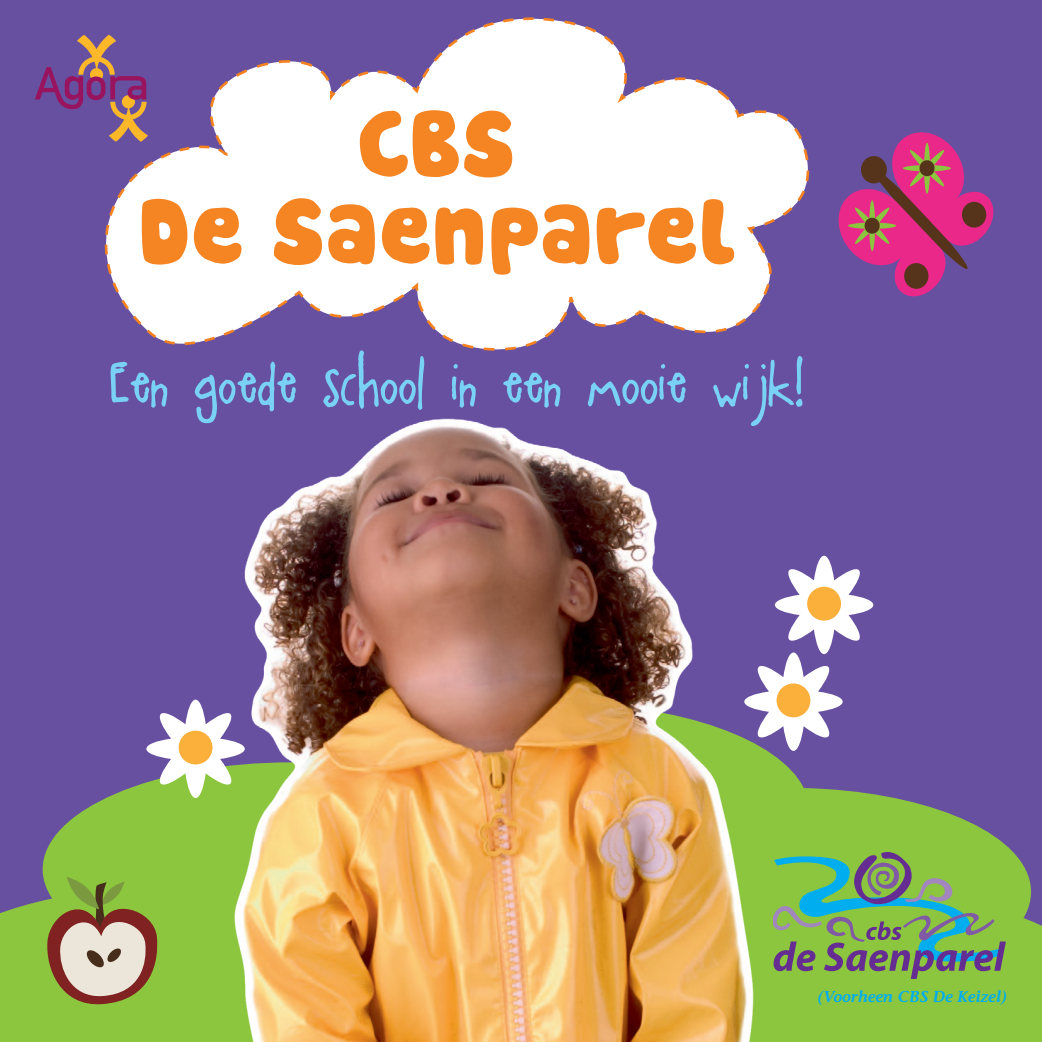
<style>
.page{position:relative;width:1042px;height:1042px;background:#6850a1}
.page>*{position:absolute;margin:0;border:0;box-sizing:border-box;transform-origin:0 0}
.t1{font:91px/87.5px "Cookies";color:#f58423;text-align:center}
.t2{font:52.5px "A Little Pot";color:#79d2f6}
.t3{font:italic 600 15.75px "Stone Informal";color:#00aeef}
</style>
<div class="page">
<svg style="left:875px;top:794px;width:167px;height:248px;fill:#8bc63e"></svg>
<svg style="left:104px;top:204px;width:11px;height:85px"></svg>
<svg style="left:115px;top:17px;width:695px;height:333px"></svg>
<svg style="left:838px;top:132px;width:156px;height:165px"></svg>
<img style="left:0;top:350px;width:875px;height:692px">
<svg style="left:774px;top:853px;width:232px;height:126px;background:#76a765"></svg>
<svg style="left:35px;top:35px;width:189px;height:150px"></svg>
<h1 class="t1" style="left:139px;top:102px;width:600px">CBS<br>De Saenparel</h1>
<p class="t2" style="left:110px;top:358px;width:695px">Een goede school in een mooie wijk!</p>
<p class="t3" style="left:817px;top:987px;width:191px">(Voorheen CBS De Keizel)</p>
</div>
